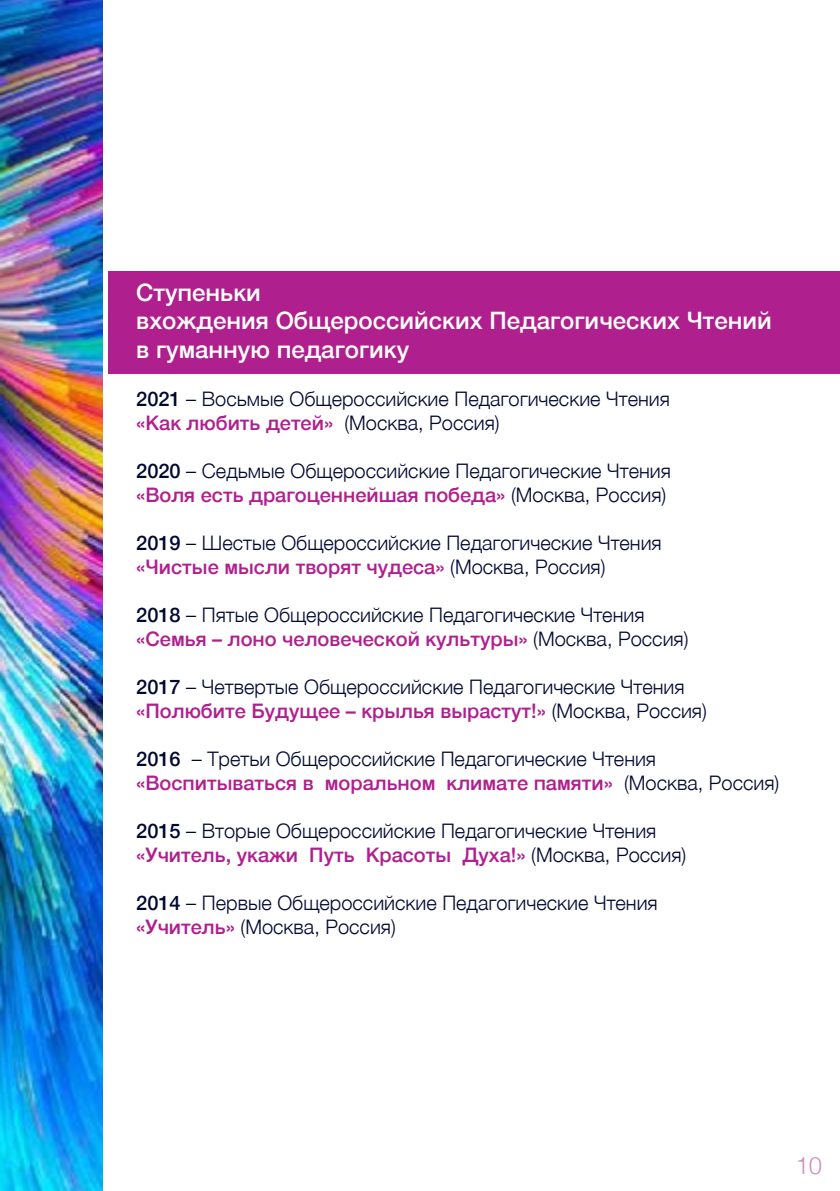
<style>
.page{position:relative;width:840px;height:1191px;background:#fff}
.page>*{position:absolute;margin:0;border:0;box-sizing:border-box;transform-origin:0 0}
.t1{font:500 24px/28.8px "Helvetica Neue";color:#fff}
.t2{font:300 24px "Helvetica";color:#ce90c0}
.t3{font:300 20px/24px "Helvetica Neue";color:#000930}
.s1{font-weight:500}
.s2{font-weight:500;color:#af1f8e}
</style>
<div class="page">
<img style="left:0;top:0;width:103px;height:1191px">
<div style="left:109px;top:271px;width:730px;height:103px;background:#af1f8e"></div>
<p class="t1" style="left:136px;top:276px;width:636px">Ступеньки<br>вхождения Общероссийских Педагогических Чтений в гуманную педагогику</p>
<p class="t3" style="left:136px;top:385px;width:535px"><span class="s1">2021</span> – Восьмые Общероссийские Педагогические Чтения <span class="s2">«Как любить детей»</span> (Москва, Россия)</p>
<p class="t3" style="left:136px;top:457px;width:536px"><span class="s1">2020</span> – Седьмые Общероссийские Педагогические Чтения <span class="s2">«Воля есть драгоценнейшая победа»</span> (Москва, Россия)</p>
<p class="t3" style="left:136px;top:529px;width:526px"><span class="s1">2019</span> – Шестые Общероссийские Педагогические Чтения <span class="s2">«Чистые мысли творят чудеса»</span> (Москва, Россия)</p>
<p class="t3" style="left:136px;top:601px;width:553px"><span class="s1">2018</span> – Пятые Общероссийские Педагогические Чтения <span class="s2">«Семья – лоно человеческой культуры»</span> (Москва, Россия)</p>
<p class="t3" style="left:136px;top:673px;width:572px"><span class="s1">2017</span> – Четвертые Общероссийские Педагогические Чтения <span class="s2">«Полюбите Будущее – крылья вырастут!»</span> (Москва, Россия)</p>
<p class="t3" style="left:136px;top:745px;width:644px"><span class="s1">2016</span> – Третьи Общероссийские Педагогические Чтения <span class="s2">«Воспитываться в моральном климате памяти»</span> (Москва, Россия)</p>
<p class="t3" style="left:136px;top:817px;width:551px"><span class="s1">2015</span> – Вторые Общероссийские Педагогические Чтения <span class="s2">«Учитель, укажи Путь Красоты Духа!»</span> (Москва, Россия)</p>
<p class="t3" style="left:136px;top:889px;width:522px"><span class="s1">2014</span> – Первые Общероссийские Педагогические Чтения <span class="s2">«Учитель»</span> (Москва, Россия)</p>
<p class="t2" style="left:795px;top:1145px;width:28px">10</p>
</div>
